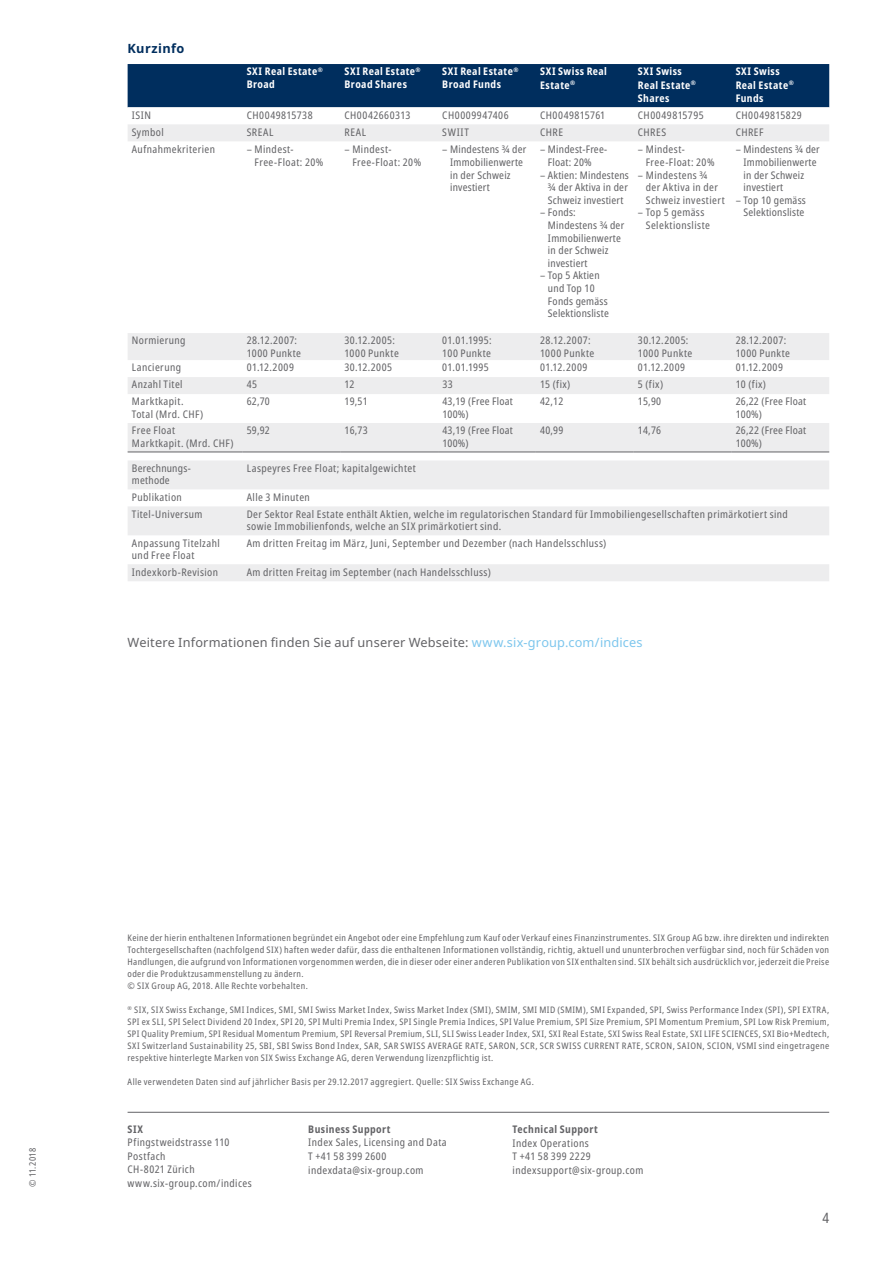
<style>
.page{position:relative;width:893px;height:1263px;background:#fff}
.page>*{position:absolute;margin:0;border:0;box-sizing:border-box;transform-origin:0 0}
.t1{font:condensed 14.25px "Noto Sans";color:#636366}
.t2{font:12.75px "Noto Sans";letter-spacing:.015em;color:#636366}
.t3{font:700 12.75px "Noto Sans";letter-spacing:.03em;color:#002e5e}
.t4{font:condensed 10.5px/12.6px "Noto Sans";letter-spacing:.04em;color:#636366}
.t5{font:condensed 10.5px/12.6px "Noto Sans";letter-spacing:.02em;color:#636366}
.t6{font:700 condensed 10.5px/13.5px "Noto Sans";letter-spacing:.04em;color:#fff}
.t7{font:700 condensed 10.5px "Noto Sans";letter-spacing:.04em;color:#636366}
.t8{font:condensed 9px/12px "Noto Sans";letter-spacing:.04em;color:#636366}
.s1{color:#7dc6ed}
</style>
<div class="page">
<div style="left:128px;top:64px;width:701px;height:43px;background:#002e5e"></div>
<svg style="left:128px;top:124px;width:701px;height:457px"></svg>
<hr style="left:128px;top:452px;width:114px;height:1px;background:#636366">
<hr style="left:242px;top:452px;width:98px;height:1px;background:#636366">
<hr style="left:340px;top:452px;width:98px;height:1px;background:#636366">
<hr style="left:438px;top:452px;width:98px;height:1px;background:#636366">
<hr style="left:536px;top:452px;width:98px;height:1px;background:#636366">
<hr style="left:634px;top:452px;width:97px;height:1px;background:#636366">
<hr style="left:731px;top:452px;width:98px;height:1px;background:#636366">
<hr style="left:128px;top:1112px;width:701px;height:1px;background:#636366">
<h2 class="t3" style="left:128px;top:39px;width:58px">Kurzinfo</h2>
<p class="t6" style="left:247px;top:65px;width:78px;line-height:12.6px">SXI Real Estate<sup>®<br></sup>Broad</p>
<p class="t6" style="left:344px;top:65px;width:78px;line-height:12.6px">SXI Real Estate<sup>®<br></sup>Broad Shares</p>
<p class="t6" style="left:442px;top:65px;width:78px;line-height:12.6px">SXI Real Estate<sup>®<br></sup>Broad Funds</p>
<p class="t6" style="left:540px;top:65px;width:68px">SXI Swiss Real<br>Estate<sup>®</sup></p>
<p class="t6" style="left:638px;top:65px;width:60px">SXI Swiss<br>Real Estate<sup>®<br></sup>Shares</p>
<p class="t6" style="left:736px;top:65px;width:60px">SXI Swiss<br>Real Estate<sup>®<br></sup>Funds</p>
<p class="t4" style="left:132px;top:109px;width:21px">ISIN</p>
<p class="t4" style="left:247px;top:109px;width:68px">CH0049815738</p>
<p class="t4" style="left:344px;top:109px;width:67px">CH0042660313</p>
<p class="t4" style="left:442px;top:109px;width:68px">CH0009947406</p>
<p class="t4" style="left:540px;top:109px;width:67px">CH0049815761</p>
<p class="t4" style="left:638px;top:109px;width:67px">CH0049815795</p>
<p class="t4" style="left:736px;top:109px;width:68px">CH0049815829</p>
<p class="t4" style="left:132px;top:126px;width:33px">Symbol</p>
<p class="t4" style="left:247px;top:126px;width:28px">SREAL</p>
<p class="t4" style="left:344px;top:126px;width:23px">REAL</p>
<p class="t4" style="left:442px;top:126px;width:28px">SWIIT</p>
<p class="t4" style="left:540px;top:126px;width:24px">CHRE</p>
<p class="t4" style="left:638px;top:126px;width:30px">CHRES</p>
<p class="t4" style="left:736px;top:126px;width:29px">CHREF</p>
<p class="t4" style="left:132px;top:144px;width:85px">Aufnahmekriterien</p>
<p class="t4" style="left:255px;top:144px;width:70px;text-indent:-8px">– Mindest-<br>Free-Float: 20%</p>
<p class="t4" style="left:352px;top:144px;width:70px;text-indent:-8px">– Mindest-<br>Free-Float: 20%</p>
<p class="t5" style="left:450px;top:144px;width:78px;text-indent:-8px">– Mindestens ¾ der<br>Immobilienwerte in der Schweiz investiert</p>
<p class="t5" style="left:548px;top:144px;width:61px;text-indent:-8px">– Mindest-Free-<br>Float: 20%</p>
<p class="t5" style="left:744px;top:144px;width:78px;text-indent:-8px">– Mindestens ¾ der<br>Immobilienwerte in der Schweiz investiert</p>
<p class="t5" style="left:736px;top:194px;width:72px;text-align:right">– Top 10 gemäss<br>Selektionsliste</p>
<p class="t4" style="left:646px;top:144px;width:70px;text-indent:-8px">– Mindest-<br>Free-Float: 20%</p>
<p class="t4" style="left:646px;top:169px;width:81px;text-indent:-8px">– Mindestens ¾<br>der Aktiva in der<br>Schweiz investiert</p>
<p class="t4" style="left:646px;top:207px;width:66px;text-indent:-8px">– Top 5 gemäss<br>Selektionsliste</p>
<p class="t4" style="left:548px;top:169px;width:82px;text-align:justify;text-indent:-8px">– Aktien: Mindestens ¾ der Aktiva in der Schweiz investiert</p>
<p class="t5" style="left:548px;top:207px;width:78px;text-indent:-8px">– Fonds:<br>Mindestens ¾ der<br>Immobilienwerte in der Schweiz investiert</p>
<p class="t5" style="left:548px;top:270px;width:62px;text-indent:-8px">– Top 5 Aktien und Top 10<br>Fonds gemäss<br>Selektionsliste</p>
<p class="t4" style="left:132px;top:334px;width:55px">Normierung</p>
<p class="t4" style="left:247px;top:334px;width:56px">28.12.2007:<br>1000 Punkte</p>
<p class="t4" style="left:344px;top:334px;width:56px">30.12.2005:<br>1000 Punkte</p>
<p class="t4" style="left:442px;top:334px;width:51px">01.01.1995:<br>100 Punkte</p>
<p class="t4" style="left:540px;top:334px;width:56px">28.12.2007:<br>1000 Punkte</p>
<p class="t4" style="left:638px;top:334px;width:56px">30.12.2005:<br>1000 Punkte</p>
<p class="t4" style="left:736px;top:334px;width:56px">28.12.2007:<br>1000 Punkte</p>
<p class="t4" style="left:132px;top:361px;width:51px">Lancierung</p>
<p class="t4" style="left:247px;top:361px;width:49px">01.12.2009</p>
<p class="t4" style="left:344px;top:361px;width:49px">30.12.2005</p>
<p class="t4" style="left:442px;top:361px;width:48px">01.01.1995</p>
<p class="t4" style="left:540px;top:361px;width:49px">01.12.2009</p>
<p class="t4" style="left:638px;top:361px;width:49px">01.12.2009</p>
<p class="t4" style="left:736px;top:361px;width:49px">01.12.2009</p>
<p class="t4" style="left:132px;top:378px;width:52px">Anzahl Titel</p>
<p class="t4" style="left:247px;top:378px;width:12px">45</p>
<p class="t4" style="left:345px;top:378px;width:11px">12</p>
<p class="t4" style="left:442px;top:378px;width:12px">33</p>
<p class="t4" style="left:540px;top:378px;width:32px">15 (fix)</p>
<p class="t4" style="left:638px;top:378px;width:27px">5 (fix)</p>
<p class="t4" style="left:736px;top:378px;width:32px">10 (fix)</p>
<p class="t4" style="left:132px;top:395px;width:73px">Marktkapit.<br>Total (Mrd. CHF)</p>
<p class="t4" style="left:247px;top:395px;width:25px">62,70</p>
<p class="t4" style="left:345px;top:395px;width:25px">19,51</p>
<p class="t5" style="left:442px;top:395px;width:72px">43,19 (Free Float<br>100%)</p>
<p class="t4" style="left:540px;top:395px;width:25px">42,12</p>
<p class="t4" style="left:638px;top:395px;width:25px">15,90</p>
<p class="t5" style="left:736px;top:395px;width:72px">26,22 (Free Float<br>100%)</p>
<p class="t4" style="left:132px;top:424px;width:103px">Free Float<br>Marktkapit. (Mrd. CHF)</p>
<p class="t4" style="left:247px;top:424px;width:25px">59,92</p>
<p class="t4" style="left:345px;top:424px;width:25px">16,73</p>
<p class="t5" style="left:442px;top:424px;width:72px">43,19 (Free Float<br>100%)</p>
<p class="t4" style="left:540px;top:424px;width:25px">40,99</p>
<p class="t4" style="left:638px;top:424px;width:25px">14,76</p>
<p class="t5" style="left:736px;top:424px;width:72px">26,22 (Free Float<br>100%)</p>
<p class="t5" style="left:132px;top:462px;width:60px">Berechnungs&shy;methode</p>
<p class="t4" style="left:247px;top:462px;width:171px">Laspeyres Free Float; kapitalgewichtet</p>
<p class="t4" style="left:132px;top:491px;width:52px">Publikation</p>
<p class="t4" style="left:247px;top:491px;width:65px">Alle 3 Minuten</p>
<p class="t4" style="left:132px;top:508px;width:72px">Titel-Universum</p>
<p class="t4" style="left:247px;top:508px;width:543px">Der Sektor Real Estate enthält Aktien, welche im regulatorischen Standard für Immobiliengesellschaften primärkotiert sind sowie Immobilienfonds, welche an SIX primärkotiert sind.</p>
<p class="t4" style="left:132px;top:537px;width:89px">Anpassung Titelzahl und Free Float</p>
<p class="t4" style="left:247px;top:537px;width:361px">Am dritten Freitag im März, Juni, September und Dezember (nach Handelsschluss)</p>
<p class="t4" style="left:132px;top:566px;width:88px">Indexkorb-Revision</p>
<p class="t4" style="left:247px;top:566px;width:246px">Am dritten Freitag im September (nach Handelsschluss)</p>
<h2 class="t2" style="left:128px;top:633px;width:516px">Weitere Informationen finden Sie auf unserer Webseite: <span class="s1">www.six-group.com/indices</span></h2>
<p class="t8" style="left:27px;top:1187px;width:40px;rotate:-90deg">© 11.2018</p>
<p class="t8" style="left:128px;top:931px;width:703px">Keine der hierin enthaltenen Informationen begründet ein Angebot oder eine Empfehlung zum Kauf oder Verkauf eines Finanzinstrumentes. SIX Group AG bzw. ihre direkten und indirekten Tochtergesellschaften (nachfolgend SIX) haften weder dafür, dass die enthaltenen Informationen vollständig, richtig, aktuell und ununterbrochen verfügbar sind, noch für Schäden von Handlungen, die aufgrund von Informationen vorgenommen werden, die in dieser oder einer anderen Publikation von SIX enthalten sind. SIX behält sich ausdrücklich vor, jederzeit die Preise oder die Produktzusammenstellung zu ändern.<br>© SIX Group AG, 2018. Alle Rechte vorbehalten.</p>
<p class="t8" style="left:128px;top:1003px;width:703px;text-align:justify"><sup>®</sup> SIX, SIX Swiss Exchange, SMI Indices, SMI, SMI Swiss Market Index, Swiss Market Index (SMI), SMIM, SMI MID (SMIM), SMI Expanded, SPI, Swiss Performance Index (SPI), SPI EXTRA, SPI ex SLI, SPI Select Dividend 20 Index, SPI 20, SPI Multi Premia Index, SPI Single Premia Indices, SPI Value Premium, SPI Size Premium, SPI Momentum Premium, SPI Low Risk Premium, SPI Quality Premium, SPI Residual Momentum Premium, SPI Reversal Premium, SLI, SLI Swiss Leader Index, SXI, SXI Real Estate, SXI Swiss Real Estate, SXI LIFE SCIENCES, SXI Bio+Medtech, SXI Switzerland Sustainability 25, SBI, SBI Swiss Bond Index, SAR, SAR SWISS AVERAGE RATE, SARON, SCR, SCR SWISS CURRENT RATE, SCRON, SAION, SCION, VSMI sind eingetragene respektive hinterlegte Marken von SIX Swiss Exchange AG, deren Verwendung lizenzpflichtig ist.</p>
<p class="t8" style="left:128px;top:1075px;width:408px">Alle verwendeten Daten sind auf jährlicher Basis per 29.12.2017 aggregiert. Quelle: SIX Swiss Exchange AG.</p>
<p class="t7" style="left:128px;top:1121px;width:17px">SIX</p>
<p class="t4" style="left:128px;top:1136px;width:126px;line-height:13.5px">Pfingstweidstrasse 110<br>Postfach<br>CH-8021 Zürich www.six-group.com/indices</p>
<p class="t7" style="left:308px;top:1121px;width:84px">Business Support</p>
<p class="t4" style="left:308px;top:1136px;width:140px;line-height:13.5px">Index Sales, Licensing and Data<br>T +41 58 399 2600 indexdata@six-group.com</p>
<p class="t7" style="left:513px;top:1121px;width:87px">Technical Support</p>
<p class="t4" style="left:513px;top:1136px;width:132px;line-height:13.5px">Index Operations<br>T +41 58 399 2229 indexsupport@six-group.com</p>
<h1 class="t1" style="left:822px;top:1208px;width:8px">4</h1>
</div>
